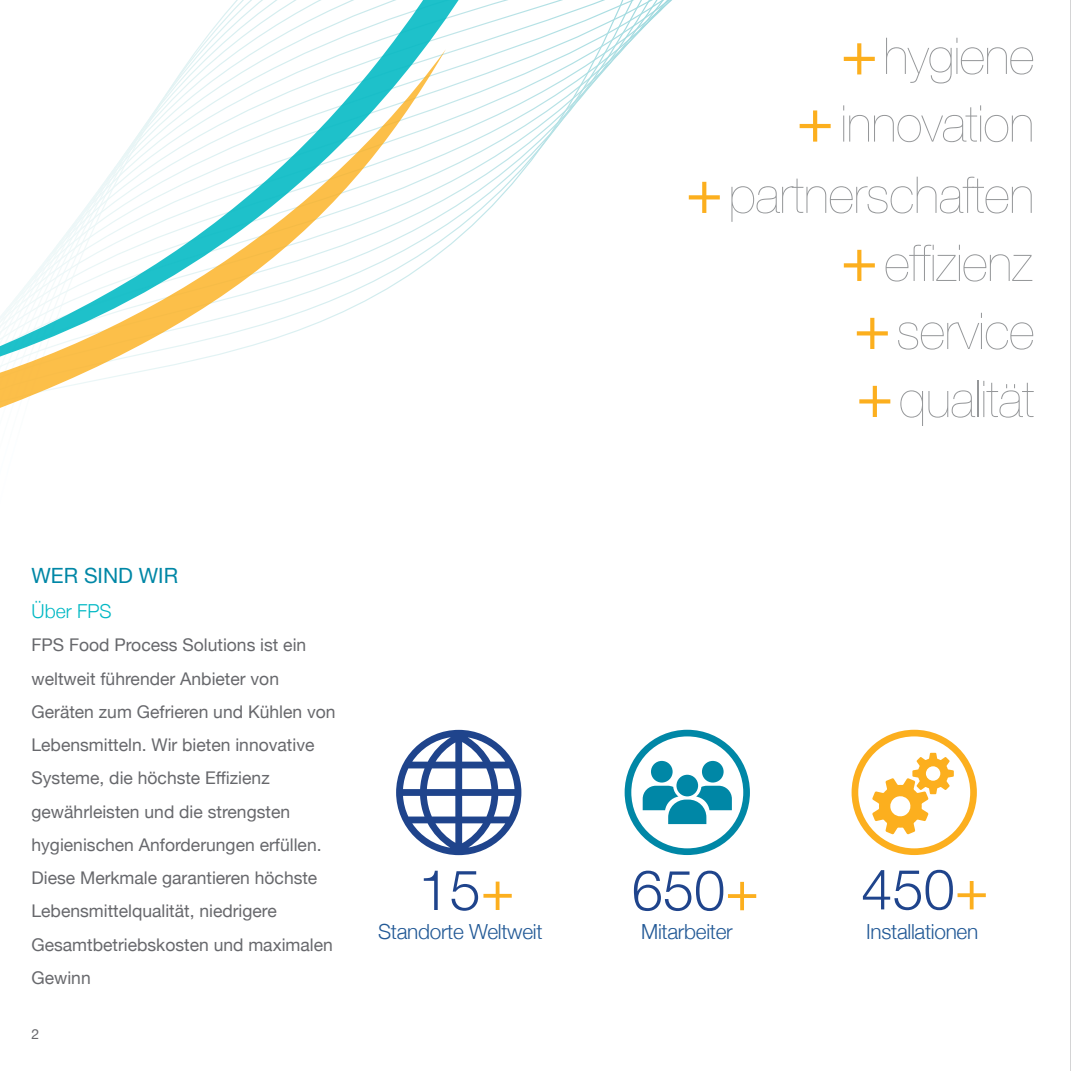
<style>
.page{position:relative;width:1071px;height:1071px;background:#fff}
.page>*{position:absolute;margin:0;border:0;box-sizing:border-box;transform-origin:0 0}
.t1{font:61.6px/68.1px "Helvetica Neue";color:#fcaf1e}
.t2{font:300 56.18px "Helvetica Neue";color:#1f448c}
.t3{font:200 50.75px/68.6px "Helvetica Neue";letter-spacing:-.01em;color:#959799;text-align:right}
.t4{font:21px "Helvetica Neue";color:#0087a6}
.t5{font:300 20.82px "Helvetica Neue";letter-spacing:-.015em;color:#225996}
.t6{font:300 19.25px "Helvetica Neue";color:#00b8c4}
.t7{font:17.5px/33.2px "Helvetica Neue";color:#67686c}
.t8{font:14px "Helvetica Neue";color:#67686c}
.s1{font-weight:400;color:#fcaf1e}
</style>
<div class="page">
<svg style="left:1070px;top:698px;width:1px;height:373px"></svg>
<svg style="left:197px;top:0;width:475px;height:249px"></svg>
<svg style="left:0;top:49px;width:446px;height:359px"></svg>
<svg style="left:852px;top:730px;width:125px;height:125px"></svg>
<svg style="left:396px;top:730px;width:125px;height:125px"></svg>
<svg style="left:625px;top:730px;width:125px;height:125px"></svg>
<p class="t4" style="left:32px;top:561px;width:148px">WER SIND WIR</p>
<p class="t6" style="left:32px;top:596px;width:82px">Über FPS</p>
<p class="t7" style="left:32px;top:630px;width:306px">FPS Food Process Solutions ist ein weltweit führender Anbieter von Geräten zum Gefrieren und Kühlen von Lebensmitteln. Wir bieten innovative Systeme, die höchste Effizienz gewährleisten und die strengsten hygienischen Anforderungen erfüllen.<br>Diese Merkmale garantieren höchste Lebensmittelqualität, niedrigere Gesamtbetriebskosten und maximalen Gewinn</p>
<p class="t8" style="left:32px;top:1024px;width:9px">2</p>
<h2 class="t2" style="left:418px;top:845px;width:98px">15<span class="s1">+</span></h2>
<p class="t5" style="left:378px;top:914px;width:166px">Standorte Weltweit</p>
<h1 class="t1" style="left:686px;top:161px;width:38px">+</h1>
<h3 class="t3" style="left:729px;top:20px;width:307px">hygiene innovation partnerschaften effizienz<br>service<br>qualität</h3>
<h1 class="t1" style="left:841px;top:22px;width:38px">+</h1>
<h1 class="t1" style="left:797px;top:89px;width:38px">+</h1>
<h1 class="t1" style="left:841px;top:229px;width:54px">+ + +</h1>
<h2 class="t2" style="left:632px;top:845px;width:129px">650<span class="s1">+</span></h2>
<p class="t5" style="left:641px;top:914px;width:93px">Mitarbeiter</p>
<h2 class="t2" style="left:861px;top:844px;width:129px">450<span class="s1">+</span></h2>
<p class="t5" style="left:866px;top:914px;width:114px">Installationen</p>
</div>
